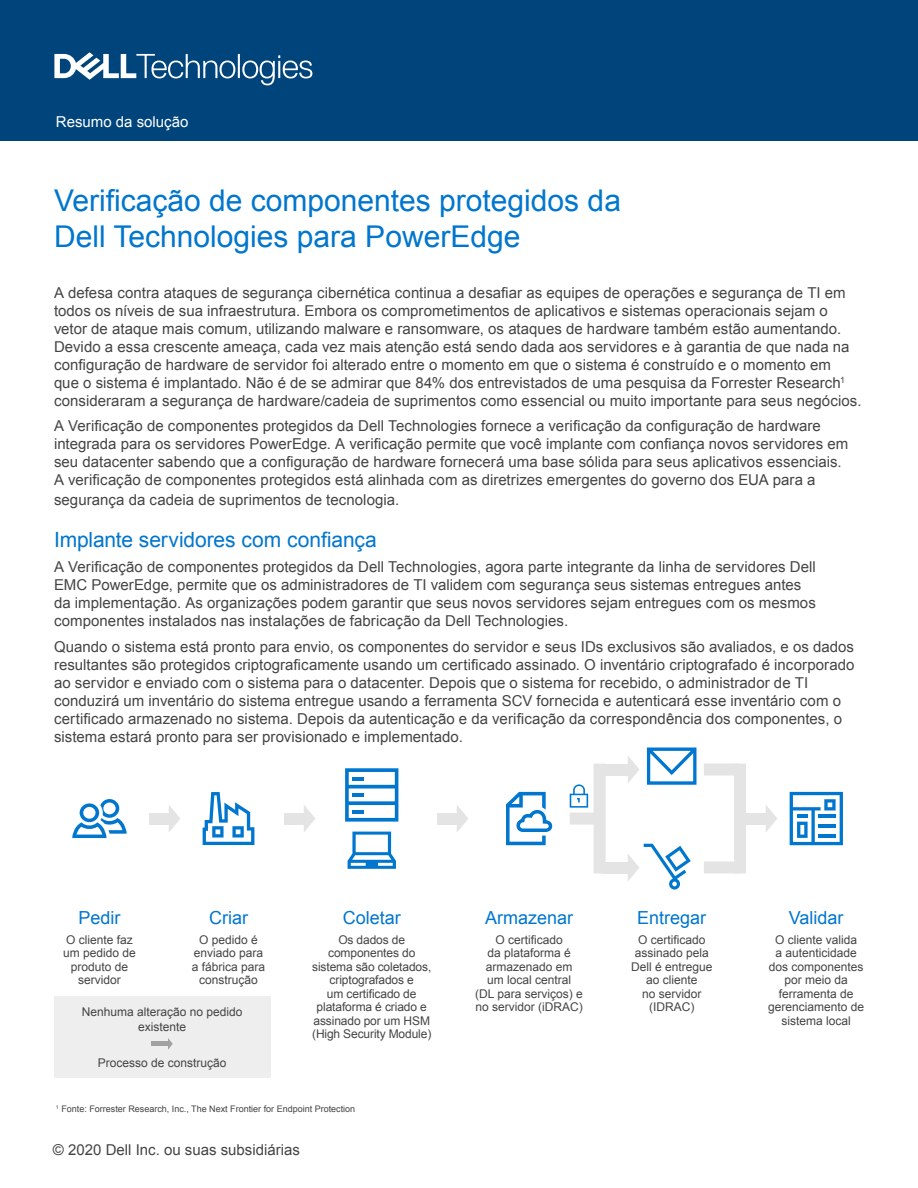
<style>
.page{position:relative;width:918px;height:1188px;background:#fff}
.page>*{position:absolute;margin:0;border:0;box-sizing:border-box;transform-origin:0 0}
.t1{font:30px/36px "Arial";color:#0076ce}
.Body_Copy{font:21px "Arial";letter-spacing:-.005em;color:#0076ce}
.t2{font:18px "Arial";color:#0076ce}
.Body_Copy-2{font:15px/18px "Arial";letter-spacing:.005em;color:#444}
.t3{font:15px "Arial";color:#fff}
.t4{font:12px/13.5px "Arial";color:#444;text-align:center}
.t5{font:9px "Arial";color:#444}
</style>
<div class="page">
<div style="left:0;top:0;width:918px;height:141px;background:#00447c"></div>
<svg style="left:54px;top:52px;width:258px;height:33px"></svg>
<svg style="left:506px;top:792px;width:46px;height:53px"></svg>
<svg style="left:72px;top:799px;width:55px;height:39px"></svg>
<svg style="left:203px;top:792px;width:51px;height:53px"></svg>
<svg style="left:348px;top:832px;width:48px;height:37px"></svg>
<svg style="left:345px;top:768px;width:53px;height:54px"></svg>
<hr style="left:352px;top:777px;width:12px;height:4px;background:#0076ce">
<hr style="left:352px;top:793px;width:12px;height:4px;background:#0076ce">
<hr style="left:352px;top:810px;width:12px;height:4px;background:#0076ce">
<svg style="left:790px;top:792px;width:53px;height:53px"></svg>
<div style="left:54px;top:996px;width:216px;height:82px;background:#eee"></div>
<svg style="left:647px;top:748px;width:49px;height:37px"></svg>
<div style="left:149px;top:813px;width:26px;height:11px;background:#e3e4e3"></div>
<svg style="left:169px;top:805px;width:11px;height:27px"></svg>
<div style="left:151px;top:1041px;width:19px;height:5px;background:#a1a1a1"></div>
<svg style="left:168px;top:1038px;width:5px;height:12px"></svg>
<div style="left:284px;top:813px;width:26px;height:11px;background:#e3e4e3"></div>
<svg style="left:304px;top:805px;width:11px;height:27px"></svg>
<div style="left:437px;top:813px;width:26px;height:11px;background:#e3e4e3"></div>
<svg style="left:457px;top:805px;width:11px;height:27px"></svg>
<div style="left:602px;top:764px;width:32px;height:11px;background:#e3e4e3"></div>
<svg style="left:628px;top:756px;width:11px;height:27px"></svg>
<div style="left:570px;top:813px;width:35px;height:12px;background:#e3e4e3"></div>
<div style="left:704px;top:764px;width:35px;height:12px;background:#e3e4e3"></div>
<div style="left:594px;top:764px;width:12px;height:109px;background:#e3e4e3"></div>
<div style="left:602px;top:862px;width:32px;height:11px;background:#e3e4e3"></div>
<svg style="left:628px;top:844px;width:63px;height:46px"></svg>
<div style="left:704px;top:861px;width:35px;height:12px;background:#e3e4e3"></div>
<div style="left:734px;top:764px;width:12px;height:109px;background:#e3e4e3"></div>
<div style="left:746px;top:813px;width:26px;height:11px;background:#e3e4e3"></div>
<svg style="left:766px;top:805px;width:11px;height:27px"></svg>
<svg style="left:570px;top:784px;width:18px;height:24px"></svg>
<p class="t3" style="left:56px;top:112px;width:134px">Resumo da solução</p>
<p class="t1" style="left:54px;top:183px;width:568px">Verificação de componentes protegidos da<br>Dell Technologies para PowerEdge</p>
<p class="Body_Copy-2" style="left:54px;top:284px;width:809px">A defesa contra ataques de segurança cibernética continua a desafiar as equipes de operações e segurança de TI em todos os níveis de sua infraestrutura. Embora os comprometimentos de aplicativos e sistemas operacionais sejam o vetor de ataque mais comum, utilizando malware e ransomware, os ataques de hardware também estão aumentando.<br>Devido a essa crescente ameaça, cada vez mais atenção está sendo dada aos servidores e à garantia de que nada na configuração de hardware de servidor foi alterado entre o momento em que o sistema é construído e o momento em<br>que o sistema é implantado. Não é de se admirar que 84% dos entrevistados de uma pesquisa da Forrester Research<sup>1 </sup>consideraram a segurança de hardware/cadeia de suprimentos como essencial ou muito importante para seus negócios.</p>
<p class="Body_Copy-2" style="left:54px;top:417px;width:796px">A Verificação de componentes protegidos da Dell Technologies fornece a verificação da configuração de hardware integrada para os servidores PowerEdge. A verificação permite que você implante com confiança novos servidores em seu datacenter sabendo que a configuração de hardware fornecerá uma base sólida para seus aplicativos essenciais.<br>A verificação de componentes protegidos está alinhada com as diretrizes emergentes do governo dos EUA para a</p>
<p class="Body_Copy-2" style="left:54px;top:491px;width:347px">segurança da cadeia de suprimentos de tecnologia.</p>
<p class="Body_Copy" style="left:54px;top:526px;width:324px">Implante servidores com confiança</p>
<p class="Body_Copy-2" style="left:54px;top:558px;width:763px">A Verificação de componentes protegidos da Dell Technologies, agora parte integrante da linha de servidores Dell EMC PowerEdge, permite que os administradores de TI validem com segurança seus sistemas entregues antes da implementação. As organizações podem garantir que seus novos servidores sejam entregues com os mesmos componentes instalados nas instalações de fabricação da Dell Technologies.</p>
<p class="Body_Copy-2" style="left:54px;top:638px;width:802px">Quando o sistema está pronto para envio, os componentes do servidor e seus IDs exclusivos são avaliados, e os dados resultantes são protegidos criptograficamente usando um certificado assinado. O inventário criptografado é incorporado ao servidor e enviado com o sistema para o datacenter. Depois que o sistema for recebido, o administrador de TI conduzirá um inventário do sistema entregue usando a ferramenta SCV fornecida e autenticará esse inventário com o certificado armazenado no sistema. Depois da autenticação e da verificação da correspondência dos componentes, o sistema estará pronto para ser provisionado e implementado.</p>
<p class="t2" style="left:78px;top:906px;width:44px">Pedir</p>
<p class="t2" style="left:209px;top:906px;width:40px">Criar</p>
<p class="t2" style="left:343px;top:906px;width:60px">Coletar</p>
<p class="t2" style="left:485px;top:906px;width:90px">Armazenar</p>
<p class="t2" style="left:637px;top:906px;width:71px">Entregar</p>
<p class="t2" style="left:789px;top:906px;width:56px">Validar</p>
<p class="t4" style="left:63px;top:933px;width:74px">O cliente faz um pedido de produto de servidor</p>
<p class="t4" style="left:192px;top:933px;width:75px">O pedido é enviado para a fábrica para construção</p>
<p class="t4" style="left:312px;top:933px;width:121px">Os dados de componentes do sistema são coletados, criptografados e<br>um certificado de plataforma é criado e assinado por um HSM (High Security Module)</p>
<p class="t4" style="left:475px;top:933px;width:109px">O certificado<br>da plataforma é armazenado em<br>um local central<br>(DL para serviços) e no servidor (iDRAC)</p>
<p class="t4" style="left:631px;top:933px;width:83px">O certificado assinado pela<br>Dell é entregue ao cliente<br>no servidor (IDRAC)</p>
<p class="t4" style="left:768px;top:933px;width:98px">O cliente valida<br>a autenticidade dos componentes por meio da ferramenta de gerenciamento de sistema local</p>
<p class="t4" style="left:82px;top:1005px;width:162px;line-height:14.4px">Nenhuma alteração no pedido existente</p>
<p class="t4" style="left:98px;top:1056px;width:130px">Processo de construção</p>
<p class="t5" style="left:56px;top:1103px;width:301px"><sup>1</sup> Fonte: Forrester Research, Inc., The Next Frontier for Endpoint Protection</p>
<p class="Body_Copy-2" style="left:53px;top:1141px;width:248px">© 2020 Dell Inc. ou suas subsidiárias</p>
</div>
